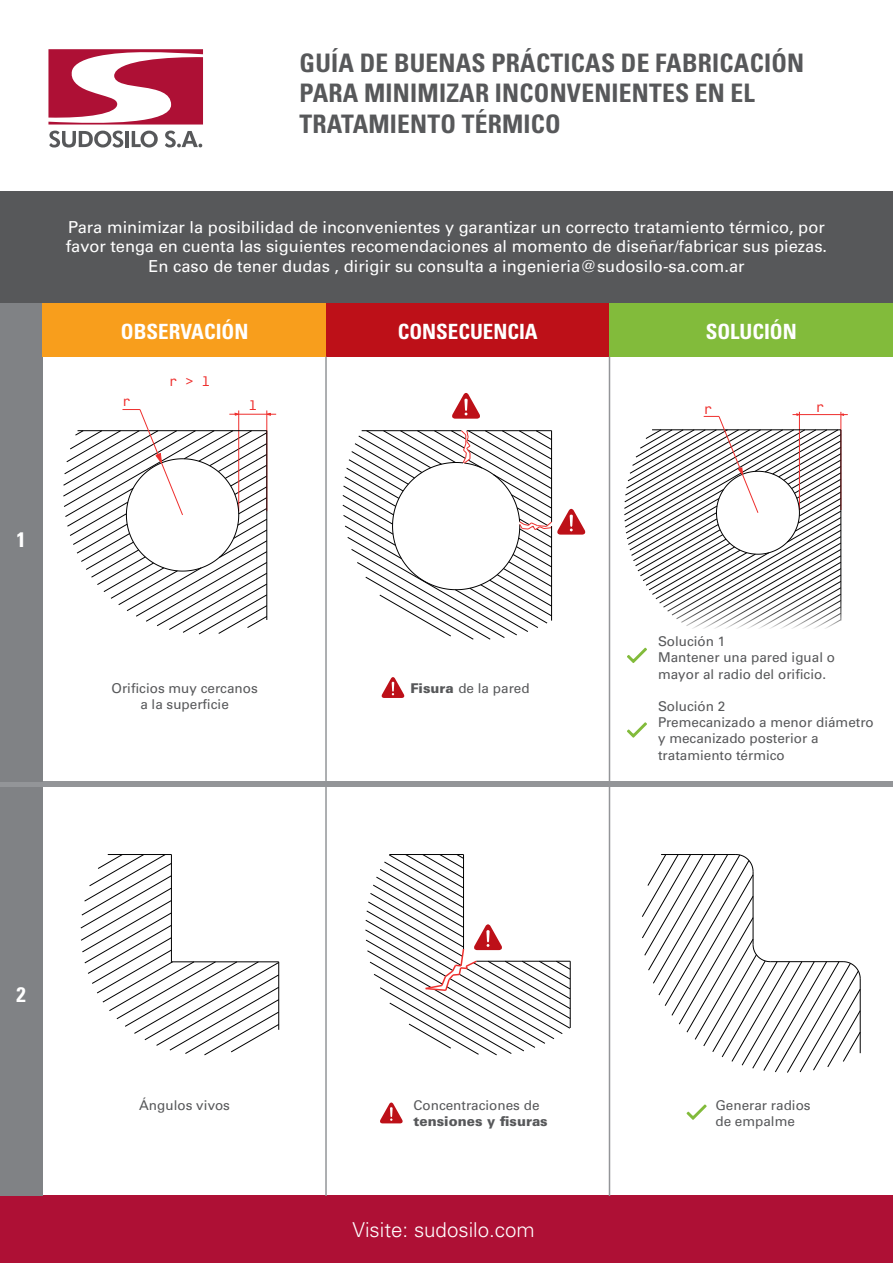
<style>
.page{position:relative;width:893px;height:1263px;background:#fff}
.page>*{position:absolute;margin:0;border:0;box-sizing:border-box;transform-origin:0 0}
.t1{font:700 condensed 25.5px/30.6px "Univers LT Std";letter-spacing:.01em;color:#57585a}
.t2{font:700 condensed 21px "Univers LT Std";color:#fff}
.t3{font:300 20.55px "Univers LT Std";color:#fff}
.t4{font:16.5px/19.8px "Univers LT Std";color:#fff;text-align:center}
.t5{font:13.95px "Monospace 821 BT";color:#ee2f2d}
.t6{font:13.5px/16.2px "Univers LT Std";color:#57585a}
.t7{font:900 13.5px "Univers LT Std";color:#57585a}
.t8{font:13.5px "Monospace 821 BT";color:#ee2f2d}
.s1{font-weight:900}
</style>
<div class="page">
<div style="left:0;top:192px;width:893px;height:111px;background:#57585a"></div>
<div style="left:0;top:781px;width:893px;height:6px;background:#939598"></div>
<div style="left:0;top:303px;width:43px;height:478px;background:#808285"></div>
<svg style="left:48px;top:49px;width:155px;height:76px"></svg>
<svg style="left:49px;top:131px;width:74px;height:17px"></svg>
<hr style="left:125px;top:131px;width:4px;height:16px;background:#57585a">
<svg style="left:132px;top:131px;width:26px;height:17px"></svg>
<svg style="left:165px;top:131px;width:37px;height:17px"></svg>
<div style="left:0;top:1196px;width:893px;height:67px;background:#ae1035"></div>
<div style="left:43px;top:303px;width:283px;height:54px;background:#f89e1c"></div>
<div style="left:326px;top:303px;width:283px;height:54px;background:#bd1018"></div>
<div style="left:609px;top:303px;width:284px;height:54px;background:#82bb3b"></div>
<div style="left:0;top:787px;width:43px;height:409px;background:#808285"></div>
<svg style="left:63px;top:409px;width:213px;height:225px"></svg>
<svg style="left:452px;top:393px;width:28px;height:26px"></svg>
<svg style="left:342px;top:430px;width:243px;height:210px"></svg>
<svg style="left:381px;top:677px;width:23px;height:21px"></svg>
<svg style="left:380px;top:1102px;width:23px;height:21px"></svg>
<hr style="left:799px;top:412px;width:1px;height:98px;background:#ee2f2d">
<hr style="left:840px;top:412px;width:1px;height:98px;background:#ee2f2d">
<svg style="left:624px;top:413px;width:224px;height:250px"></svg>
<svg style="left:627px;top:722px;width:20px;height:16px"></svg>
<svg style="left:686px;top:1104px;width:21px;height:16px"></svg>
<svg style="left:80px;top:854px;width:198px;height:201px"></svg>
<hr style="left:108px;top:854px;width:63px;height:1px;background:#000001">
<hr style="left:171px;top:854px;width:1px;height:108px;background:#000001">
<hr style="left:171px;top:961px;width:108px;height:1px;background:#000001">
<hr style="left:278px;top:962px;width:1px;height:68px;background:#000001">
<svg style="left:365px;top:854px;width:206px;height:201px"></svg>
<svg style="left:642px;top:854px;width:219px;height:219px"></svg>
<hr style="left:325px;top:357px;width:2px;height:839px;background:#939598">
<hr style="left:609px;top:357px;width:1px;height:839px;background:#939598">
<h1 class="t1" style="left:300px;top:47px;width:506px">GUÍA DE BUENAS PRÁCTICAS DE FABRICACIÓN<br>PARA MINIMIZAR INCONVENIENTES EN EL<br>TRATAMIENTO TÉRMICO</h1>
<p class="t4" style="left:66px;top:217px;width:763px">Para minimizar la posibilidad de inconvenientes y garantizar un correcto tratamiento térmico, por favor tenga en cuenta las siguientes recomendaciones al momento de diseñar/fabricar sus piezas.<br>En caso de tener dudas , dirigir su consulta a ingenieria@sudosilo-sa.com.ar</p>
<p class="t2" style="left:121px;top:318px;width:129px">OBSERVACIÓN</p>
<p class="t2" style="left:398px;top:318px;width:142px">CONSECUENCIA</p>
<p class="t2" style="left:706px;top:318px;width:93px">SOLUCIÓN</p>
<p class="t8" style="left:169px;top:373px;width:42px">r &gt; l</p>
<p class="t8" style="left:122px;top:393px;width:10px">r</p>
<p class="t8" style="left:249px;top:397px;width:10px">l</p>
<p class="t5" style="left:704px;top:400px;width:10px">r</p>
<p class="t5" style="left:816px;top:398px;width:10px">r</p>
<p class="t2" style="left:17px;top:526px;width:11px">1</p>
<p class="t6" style="left:111px;top:680px;width:148px;text-align:center">Orificios muy cercanos a la superficie</p>
<p class="t6" style="left:410px;top:680px;width:121px"><span class="s1">Fisura</span> de la pared</p>
<p class="t6" style="left:658px;top:633px;width:179px">Solución 1<br>Mantener una pared igual o mayor al radio del orificio.</p>
<p class="t6" style="left:658px;top:698px;width:217px">Solución 2<br>Premecanizado a menor diámetro y mecanizado posterior a tratamiento térmico</p>
<p class="t2" style="left:17px;top:981px;width:11px">2</p>
<p class="t6" style="left:139px;top:1097px;width:92px">Ángulos vivos</p>
<p class="t6" style="left:414px;top:1097px;width:128px">Concentraciones de</p>
<p class="t7" style="left:414px;top:1113px;width:136px">tensiones y fisuras</p>
<p class="t3" style="left:352px;top:1217px;width:184px">Visite: sudosilo.com</p>
<p class="t6" style="left:715px;top:1097px;width:97px">Generar radios de empalme</p>
</div>
